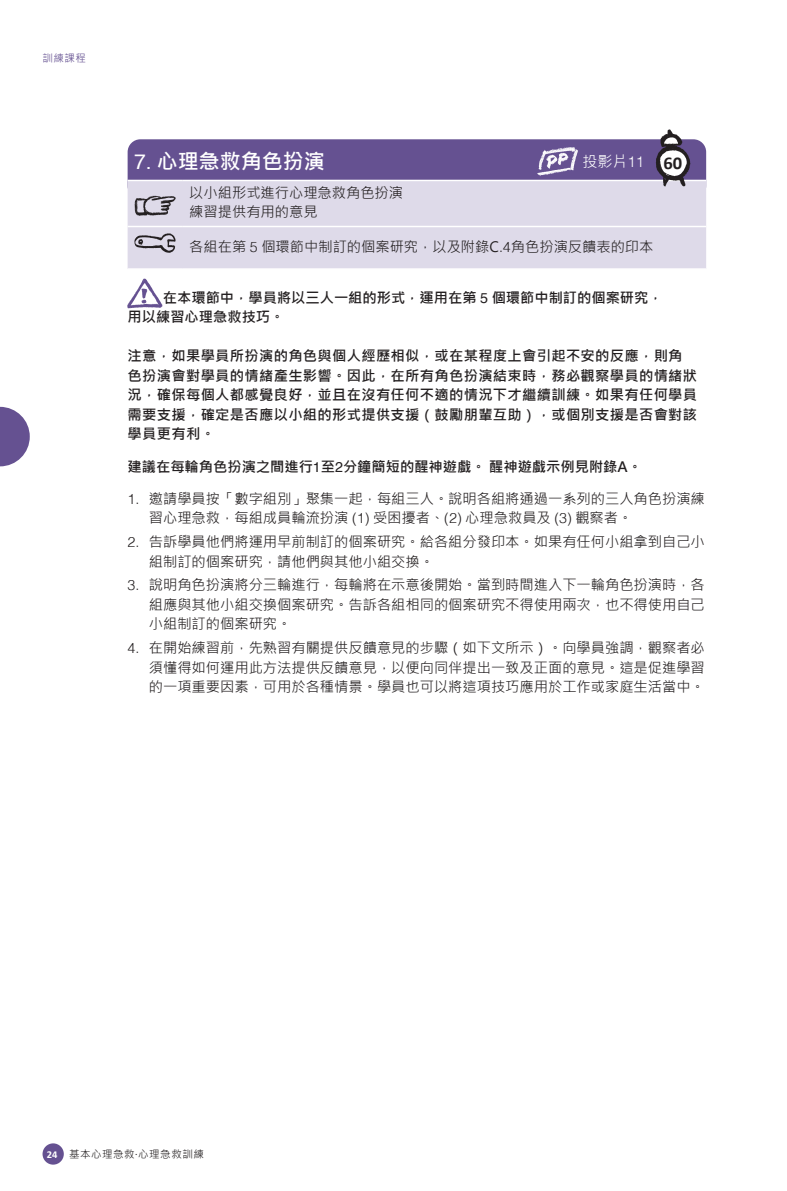
<style>
.page{position:relative;width:787px;height:1191px;background:#fff}
.page>*{position:absolute;margin:0;border:0;box-sizing:border-box;transform-origin:0 0}
.skema_normal{font:700 21px "Microsoft Jheng Hei";color:#fff}
.t1{font:700 18px "Calibri";color:#231f20}
.slide{font:15px "Microsoft Jheng Hei";color:#fff}
.Normal_slide_note{font:14.25px/19.5px "Microsoft Jheng Hei";color:#231f20}
.t2{font:700 14.25px/19.5px "Microsoft Jheng Hei";letter-spacing:.025em;color:#231f20}
.t3{font:700 14.25px "Microsoft Jheng Hei";color:#231f20}
.t4{font:10.5px "Microsoft Jheng Hei";letter-spacing:.05em;color:#231f20}
.t5{font:10.5px "Microsoft Jheng Hei";color:#655191}
.s1{font-family:"Helvetica";font-weight:400}
.s2{font-family:"Helvetica";font-weight:300}
.s3{font-family:"Calibri";font-weight:700;color:#fff}
</style>
<div class="page">
<div style="left:43px;top:1143px;width:21px;height:21px;background:#655191;border-radius:50%"></div>
<svg style="left:0;top:407px;width:30px;height:59px"></svg>
<div style="left:128px;top:139px;width:578px;height:60px;background:#655191;border-radius:13px"></div>
<div style="left:128px;top:181px;width:578px;height:87px;background:#dedae9"></div>
<hr style="left:128px;top:180px;width:55px;height:1px;background:#fff">
<hr style="left:183px;top:180px;width:523px;height:1px;background:#fff">
<hr style="left:128px;top:226px;width:55px;height:1px;background:#fff">
<hr style="left:183px;top:226px;width:523px;height:1px;background:#fff">
<img style="left:134px;top:195px;width:42px;height:20px">
<img style="left:134px;top:233px;width:41px;height:20px">
<img style="left:128px;top:278px;width:35px;height:31px">
<img style="left:655px;top:130px;width:35px;height:56px">
<img style="left:533px;top:139px;width:46px;height:41px">
<p class="t5" style="left:43px;top:52px;width:45px">訓練課程</p>
<p class="skema_normal" style="left:134px;top:148px;width:192px"><span class="s1">7.</span> 心理急救角色扮演</p>
<p class="Normal_slide_note" style="left:189px;top:183px;width:215px">以小組形式進行心理急救角色扮演</p>
<p class="Normal_slide_note" style="left:189px;top:202px;width:130px">練習提供有用的意見</p>
<p class="Normal_slide_note" style="left:189px;top:237px;width:465px">各組在第 <span class="s2">5</span> 個環節中制訂的個案研究，以及附錄C<span class="s2">.4</span>角色扮演反饋表的印本</p>
<p class="t3" style="left:163px;top:289px;width:501px">在本環節中，學員將以三人一組的形式，運用在第 <span class="s1">5</span> 個環節中制訂的個案研究，</p>
<p class="t3" style="left:128px;top:308px;width:158px">用以練習心理急救技巧。</p>
<p class="t2" style="left:128px;top:346px;width:571px">注意，如果學員所扮演的角色與個人經歷相似，或在某程度上會引起不安的反應，則角色扮演會對學員的情緒產生影響。因此，在所有角色扮演結束時，務必觀察學員的情緒狀況，確保每個人都感覺良好，並且在沒有任何不適的情況下才繼續訓練。如果有任何學員需要支援，確定是否應以小組的形式提供支援（鼓勵朋輩互助），或個別支援是否會對該學員更有利。</p>
<p class="t3" style="left:128px;top:457px;width:516px">建議在每輪角色扮演之間進行<span class="s1">1</span>至<span class="s1">2</span>分鐘簡短的醒神遊戲。 醒神遊戲示例見附錄A。</p>
<p class="Normal_slide_note" style="left:149px;top:489px;width:557px;text-indent:-21px"><span class="s2">1.</span> 邀請學員按「數字組別」聚集一起，每組三人。說明各組將通過一系列的三人角色扮演練習心理急救，每組成員輪流扮演 <span class="s2">(1)</span> 受困擾者、<span class="s2">(2)</span> 心理急救員及 <span class="s2">(3)</span> 觀察者。</p>
<p class="Normal_slide_note" style="left:149px;top:532px;width:557px;text-indent:-21px"><span class="s2">2.</span> 告訴學員他們將運用早前制訂的個案研究。給各組分發印本。如果有任何小組拿到自己小組制訂的個案研究，請他們與其他小組交換。</p>
<p class="Normal_slide_note" style="left:149px;top:575px;width:557px;text-align:justify;text-indent:-21px"><span class="s2">3.</span> 說明角色扮演將分三輪進行，每輪將在示意後開始。當到時間進入下一輪角色扮演時，各組應與其他小組交換個案研究。告訴各組相同的個案研究不得使用兩次，也不得使用自己小組制訂的個案研究。</p>
<p class="Normal_slide_note" style="left:149px;top:638px;width:557px;text-align:justify;text-indent:-21px"><span class="s2">4.</span> 在開始練習前，先熟習有關提供反饋意見的步驟（如下文所示）。向學員強調，觀察者必須懂得如何運用此方法提供反饋意見，以便向同伴提出一致及正面的意見。這是促進學習的一項重要因素，可用於各種情景。學員也可以將這項技巧應用於工作或家庭生活當中。</p>
<p class="slide" style="left:582px;top:152px;width:63px">投影片<span class="s2">11</span></p>
<p class="t1" style="left:663px;top:151px;width:20px">60</p>
<p class="t4" style="left:47px;top:1147px;width:158px"><span class="s3">24</span> 基本心理急救·心理急救訓練</p>
</div>
